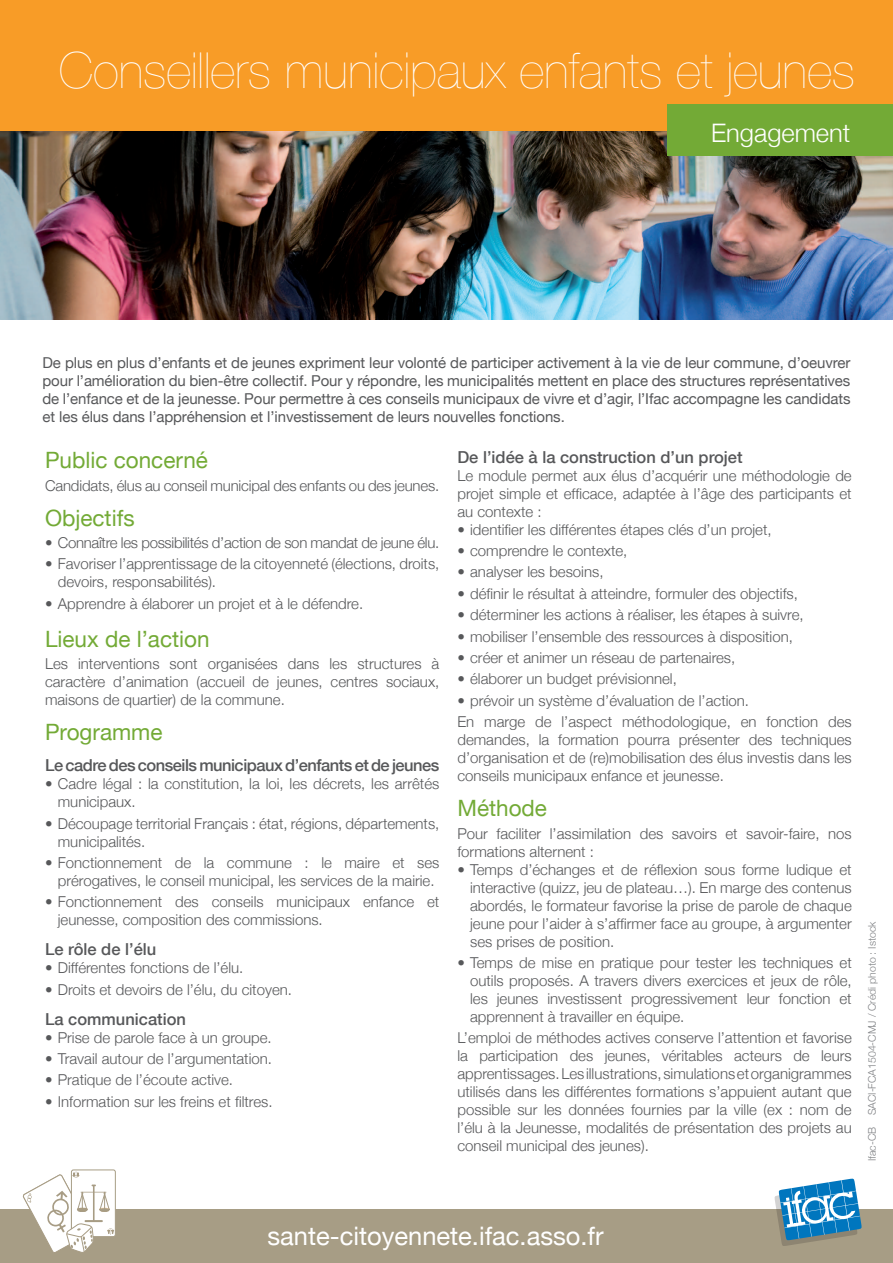
<style>
.page{position:relative;width:893px;height:1263px;background:#fff}
.page>*{position:absolute;margin:0;border:0;box-sizing:border-box;transform-origin:0 0}
.titre_1{font:200 49.5px "Helvetica Neue";color:#fff}
.t1{font:25.5px "Helvetica Neue";color:#fff}
.Rubrique{font:300 25.5px "Helvetica Neue";color:#fff}
.Titre_3_-_Engagement{font:22.5px "Helvetica Neue";color:#73aa36}
.Titre_4{font:500 16.5px "Helvetica Neue";color:#57585a}
.Titre_4-2{font:500 16.5px "Helvetica Neue";letter-spacing:-.03em;color:#57585a}
.Liste_à_puce_1{font:300 15px/18px "Helvetica Neue";color:#57585a}
.Normal_2{font:300 15px/18px "Helvetica Neue";color:#57585a;text-align:justify}
.Intro{font:15px/18px "Helvetica Neue";letter-spacing:-.005em;color:#57585a;text-align:justify}
.Liste_à_puce_1-2{font:300 15px "Helvetica Neue";letter-spacing:-.02em;color:#57585a}
.Délégation_coordonné{font:300 10.5px "Helvetica Neue";color:#808285}
</style>
<div class="page">
<img style="left:0;top:130px;width:893px;height:189px">
<div style="left:0;top:1209px;width:893px;height:54px;background:#a79d85"></div>
<svg style="left:775px;top:1178px;width:87px;height:68px"></svg>
<svg style="left:71px;top:1169px;width:45px;height:68px"></svg>
<svg style="left:22px;top:1171px;width:92px;height:81px"></svg>
<div style="left:0;top:0;width:893px;height:130px;background:#f89c27"></div>
<div style="left:668px;top:104px;width:225px;height:51px;background:#73aa36"></div>
<p class="titre_1" style="left:59px;top:42px;width:797px">Conseillers municipaux enfants et jeunes</p>
<p class="Rubrique" style="left:711px;top:117px;width:141px">Engagement</p>
<p class="Intro" style="left:43px;top:353px;width:809px">De plus en plus d’enfants et de jeunes expriment leur volonté de participer activement à la vie de leur commune, d’oeuvrer pour l’amélioration du bien-être collectif. Pour y répondre, les municipalités mettent en place des structures représentatives de l’enfance et de la jeunesse. Pour permettre à ces conseils municipaux de vivre et d’agir, l’Ifac accompagne les candidats et les élus dans l’appréhension et l’investissement de leurs nouvelles fonctions.</p>
<p class="Titre_3_-_Engagement" style="left:45px;top:447px;width:164px">Public concerné</p>
<p class="Normal_2" style="left:45px;top:476px;width:396px">Candidats, élus au conseil municipal des enfants ou des jeunes.</p>
<p class="Titre_3_-_Engagement" style="left:45px;top:504px;width:91px">Objectifs</p>
<p class="Liste_à_puce_1-2" style="left:45px;top:533px;width:396px">• Connaître les possibilités d’action de son mandat de jeune élu.</p>
<p class="Liste_à_puce_1" style="left:58px;top:555px;width:383px;text-indent:-13px">• Favoriser l’apprentissage de la citoyenneté (élections, droits, devoirs, responsabilités).</p>
<p class="Liste_à_puce_1" style="left:45px;top:594px;width:320px">• Apprendre à élaborer un projet et à le défendre.</p>
<p class="Titre_3_-_Engagement" style="left:45px;top:626px;width:166px">Lieux de l’action</p>
<p class="Normal_2" style="left:45px;top:655px;width:396px">Les interventions sont organisées dans les structures à caractère d’animation (accueil de jeunes, centres sociaux, maisons de quartier) de la commune.</p>
<p class="Titre_3_-_Engagement" style="left:45px;top:719px;width:119px">Programme</p>
<p class="Titre_4-2" style="left:45px;top:755px;width:396px">Le cadre des conseils municipaux d’enfants et de jeunes</p>
<p class="Liste_à_puce_1" style="left:58px;top:774px;width:383px;text-indent:-13px">• Cadre légal : la constitution, la loi, les décrets, les arrêtés municipaux.</p>
<p class="Liste_à_puce_1" style="left:58px;top:814px;width:383px;text-indent:-13px">• Découpage territorial Français : état, régions, départements, municipalités.</p>
<p class="Liste_à_puce_1" style="left:45px;top:853px;width:396px;text-align:center">• Fonctionnement de la commune : le maire et ses prérogatives, le conseil municipal, les services de la mairie.</p>
<p class="Liste_à_puce_1" style="left:58px;top:893px;width:383px;text-indent:-13px">• Fonctionnement des conseils municipaux enfance et jeunesse, composition des commissions.</p>
<p class="Titre_4" style="left:45px;top:939px;width:113px">Le rôle de l’élu</p>
<p class="Liste_à_puce_1" style="left:45px;top:959px;width:200px">• Différentes fonctions de l’élu.</p>
<p class="Liste_à_puce_1" style="left:45px;top:980px;width:248px">• Droits et devoirs de l’élu, du citoyen.</p>
<p class="Titre_4" style="left:45px;top:1009px;width:142px">La communication</p>
<p class="Liste_à_puce_1" style="left:45px;top:1028px;width:228px">• Prise de parole face à un groupe.</p>
<p class="Liste_à_puce_1" style="left:45px;top:1049px;width:229px">• Travail autour de l’argumentation.</p>
<p class="Liste_à_puce_1" style="left:45px;top:1071px;width:190px">• Pratique de l’écoute active.</p>
<p class="Liste_à_puce_1" style="left:45px;top:1092px;width:229px">• Information sur les freins et filtres.</p>
<p class="Titre_4" style="left:457px;top:447px;width:287px">De l’idée à la construction d’un projet</p>
<p class="Normal_2" style="left:457px;top:466px;width:396px">Le module permet aux élus d’acquérir une méthodologie de projet simple et efficace, adaptée à l’âge des participants et au contexte :</p>
<p class="Liste_à_puce_1" style="left:457px;top:520px;width:316px">• identifier les différentes étapes clés d’un projet,</p>
<p class="Liste_à_puce_1" style="left:457px;top:541px;width:172px">• comprendre le contexte,</p>
<p class="Liste_à_puce_1" style="left:457px;top:563px;width:148px">• analyser les besoins,</p>
<p class="Liste_à_puce_1" style="left:457px;top:584px;width:342px">• définir le résultat à atteindre, formuler des objectifs,</p>
<p class="Liste_à_puce_1" style="left:457px;top:606px;width:348px">• déterminer les actions à réaliser, les étapes à suivre,</p>
<p class="Liste_à_puce_1" style="left:457px;top:627px;width:337px">• mobiliser l’ensemble des ressources à disposition,</p>
<p class="Liste_à_puce_1" style="left:457px;top:648px;width:279px">• créer et animer un réseau de partenaires,</p>
<p class="Liste_à_puce_1" style="left:457px;top:670px;width:221px">• élaborer un budget prévisionnel,</p>
<p class="Liste_à_puce_1" style="left:457px;top:691px;width:293px">• prévoir un système d’évaluation de l’action.</p>
<p class="Normal_2" style="left:457px;top:713px;width:396px">En marge de l’aspect méthodologique, en fonction des demandes, la formation pourra présenter des techniques d’organisation et de (re)mobilisation des élus investis dans les conseils municipaux enfance et jeunesse.</p>
<p class="Titre_3_-_Engagement" style="left:457px;top:795px;width:91px">Méthode</p>
<p class="Normal_2" style="left:457px;top:824px;width:396px">Pour faciliter l’assimilation des savoirs et savoir-faire, nos formations alternent :</p>
<p class="Liste_à_puce_1" style="left:470px;top:860px;width:383px;text-align:justify;text-indent:-13px">• Temps d’échanges et de réflexion sous forme ludique et interactive (quizz, jeu de plateau…). En marge des contenus abordés, le formateur favorise la prise de parole de chaque jeune pour l’aider à s’affirmer face au groupe, à argumenter ses prises de position.</p>
<p class="Liste_à_puce_1" style="left:470px;top:953px;width:383px;text-align:justify;text-indent:-13px">• Temps de mise en pratique pour tester les techniques et outils proposés. A travers divers exercices et jeux de rôle, les jeunes investissent progressivement leur fonction et apprennent à travailler en équipe.</p>
<p class="Normal_2" style="left:457px;top:1029px;width:396px">L’emploi de méthodes actives conserve l’attention et favorise la participation des jeunes, véritables acteurs de leurs apprentissages. Les illustrations, simulations et organigrammes utilisés dans les différentes formations s’appuient autant que possible sur les données fournies par la ville (ex : nom de l’élu à la Jeunesse, modalités de présentation des projets au conseil municipal des jeunes).</p>
<p class="Délégation_coordonné" style="left:866px;top:1161px;width:241px;rotate:-90deg">Ifac-CB SACI-FCA1504-CMJ / Crédi photo : Istock</p>
<p class="t1" style="left:267px;top:1221px;width:338px">sante-citoyennete.ifac.asso.fr</p>
</div>
